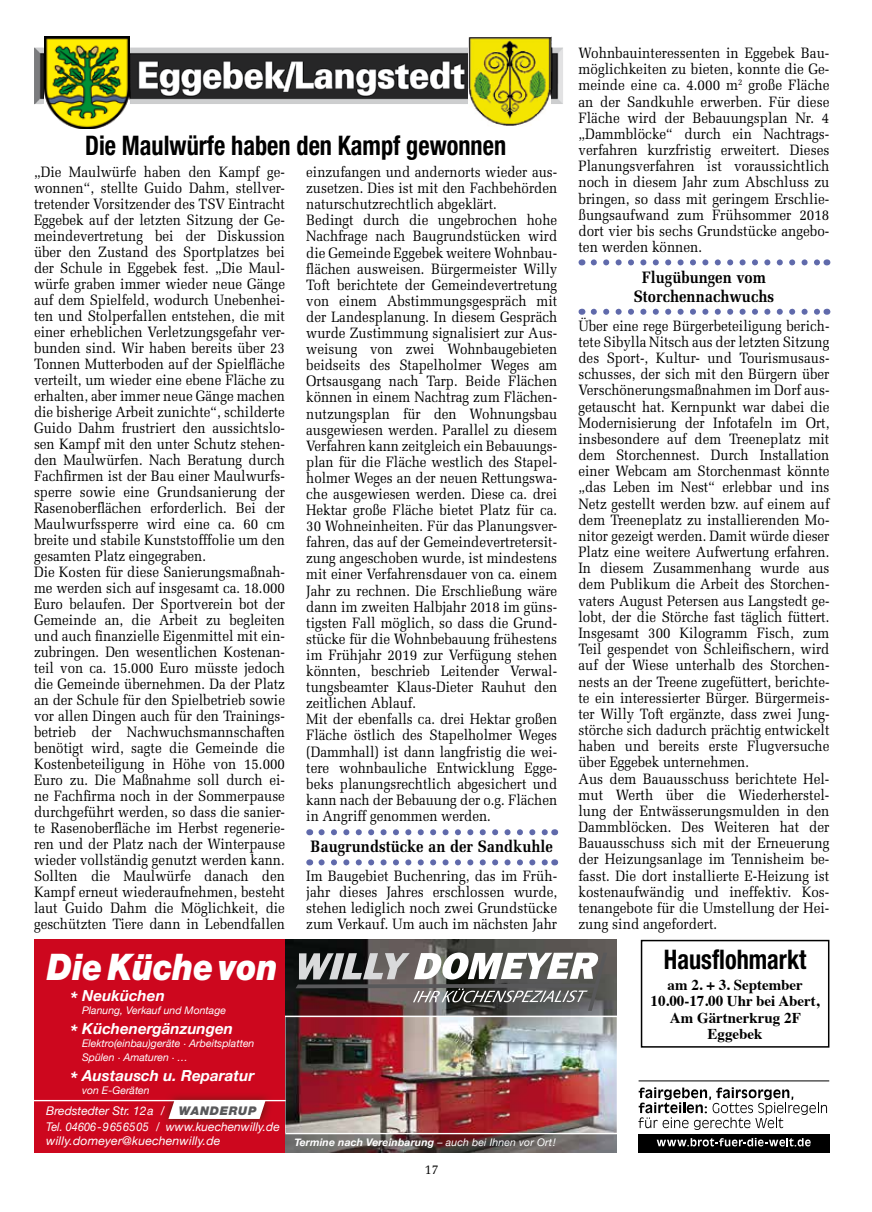
<style>
.page{position:relative;width:872px;height:1212px;background:#fff}
.page>*{position:absolute;margin:0;border:0;box-sizing:border-box;transform-origin:0 0}
.t1{font:italic 900 36.75px "Helvetica Neue";color:#fff;scale:.88 1}
.t2{font:700 condensed 27px "Helvetica Neue";color:#000;scale:.9 1}
.t3{font:700 16.5px/18.5px "Melior";color:#000;text-align:center;scale:.9 1}
.t4{font:italic 700 15.15px "Helvetica Neue";color:#fff}
.t5{font:15px/16px "Melior";color:#000;scale:.89 1}
.t6{font:15px/16.2px "Melior";color:#000;text-align:justify;scale:.9 1}
.t7{font:700 15px/16.5px "Times";color:#000;text-align:center}
.t8{font:13.5px "Melior";color:#000;scale:.9 1}
.t9{font:italic 12px/16px "Helvetica Neue";color:#fff}
.t10{font:italic 10.5px/13.5px "Helvetica Neue";color:#fff}
.t11{font:italic 700 10.5px "Helvetica Neue";letter-spacing:.01em;color:#fff}
.s1{font-size:18.75px}
.s2{font-weight:900;color:#58585a}
.s3{font-weight:400}
</style>
<div class="page">
<img style="left:129px;top:36px;width:339px;height:68px">
<img style="left:44px;top:36px;width:85px;height:93px">
<img style="left:468px;top:37px;width:83px;height:89px">
<img style="left:285px;top:940px;width:332px;height:193px">
<svg style="left:295px;top:952px;width:312px;height:59px"></svg>
<hr style="left:267px;top:1015px;width:350px;height:2px;background:#fff">
<div style="left:34px;top:940px;width:251px;height:212px;background:#cd071e"></div>
<img style="left:285px;top:1134px;width:332px;height:18px">
<img style="left:161px;top:1095px;width:112px;height:30px">
<svg style="left:168px;top:1101px;width:97px;height:18px;background:#f9f0f1"></svg>
<hr style="left:34px;top:1100px;width:252px;height:1px;background:#fff">
<div style="left:641px;top:940px;width:188px;height:107px;border:2px solid #000"></div>
<svg style="left:321px;top:829px;width:227px;height:6px"></svg>
<svg style="left:321px;top:859px;width:227px;height:6px"></svg>
<svg style="left:594px;top:259px;width:226px;height:6px"></svg>
<svg style="left:594px;top:309px;width:226px;height:6px"></svg>
<svg style="left:638px;top:1087px;width:189px;height:43px"></svg>
<hr style="left:638px;top:1080px;width:191px;height:1px;background:#000">
<div style="left:638px;top:1134px;width:191px;height:18px;background:#000"></div>
<svg style="left:656px;top:1138px;width:154px;height:8px"></svg>
<h2 class="t2" style="left:85px;top:129px;width:469px">Die Maulwürfe haben den Kampf gewonnen</h2>
<p class="t5" style="left:34px;top:164px;width:283px">„Die Maulwürfe haben den Kampf ge&shy;wonnen“, stellte Guido Dahm, stellver&shy;tretender Vorsitzender des TSV Eintracht Eggebek auf der letzten Sitzung der Ge&shy;meindevertretung bei der Diskussion über den Zustand des Sportplatzes bei der Schule in Eggebek fest. „Die Maul&shy;würfe graben immer wieder neue Gänge auf dem Spielfeld, wodurch Unebenhei&shy;ten und Stolperfallen entstehen, die mit einer erheblichen Verletzungsgefahr ver&shy;bunden sind. Wir haben bereits über 23<br>Tonnen Mutterboden auf der Spielfläche verteilt, um wieder eine ebene Fläche zu erhalten, aber immer neue Gänge machen die bisherige Arbeit zunichte“, schilderte Guido Dahm frustriert den aussichtslo&shy;sen Kampf mit den unter Schutz stehen&shy;den Maulwürfen. Nach Beratung durch Fachfirmen ist der Bau einer Maulwurfs&shy;sperre sowie eine Grundsanierung der Rasenoberflächen erforderlich. Bei der Maulwurfssperre wird eine ca. 60 cm breite und stabile Kunststofffolie um den gesamten Platz eingegraben.<br>Die Kosten für diese Sanierungsmaßnah&shy;me werden sich auf insgesamt ca. 18.000<br>Euro belaufen. Der Sportverein bot der Gemeinde an, die Arbeit zu begleiten und auch finanzielle Eigenmittel mit ein&shy;zubringen. Den wesentlichen Kostenan&shy;teil von ca. 15.000 Euro müsste jedoch die Gemeinde übernehmen. Da der Platz an der Schule für den Spielbetrieb sowie vor allen Dingen auch für den Trainings&shy;betrieb der Nachwuchsmannschaften benötigt wird, sagte die Gemeinde die Kostenbeteiligung in Höhe von 15.000<br>Euro zu. Die Maßnahme soll durch ei&shy;ne Fachfirma noch in der Sommerpause durchgeführt werden, so dass die sanier&shy;te Rasenoberfläche im Herbst regenerie&shy;ren und der Platz nach der Winterpause wieder vollständig genutzt werden kann.<br>Sollten die Maulwürfe danach den Kampf erneut wiederaufnehmen, besteht laut Guido Dahm die Möglichkeit, die geschützten Tiere dann in Lebendfallen</p>
<p class="t5" style="left:306px;top:164px;width:283px">einzufangen und andernorts wieder aus&shy;zusetzen. Dies ist mit den Fachbehörden naturschutzrechtlich abgeklärt.<br>Bedingt durch die ungebrochen hohe Nachfrage nach Baugrundstücken wird die Gemeinde Eggebek weitere Wohnbau&shy;flächen ausweisen. Bürgermeister Willy Toft berichtete der Gemeindevertretung von einem Abstimmungsgespräch mit der Landesplanung. In diesem Gespräch wurde Zustimmung signalisiert zur Aus&shy;weisung von zwei Wohnbaugebieten beidseits des Stapelholmer Weges am Ortsausgang nach Tarp. Beide Flächen können in einem Nachtrag zum Flächen&shy;nutzungsplan für den Wohnungsbau ausgewiesen werden. Parallel zu diesem Verfahren kann zeitgleich ein Bebauungs&shy;plan für die Fläche westlich des Stapel&shy;holmer Weges an der neuen Rettungswa&shy;che ausgewiesen werden. Diese ca. drei Hektar große Fläche bietet Platz für ca.<br>30 Wohneinheiten. Für das Planungsver&shy;fahren, das auf der Gemeindevertretersit&shy;zung angeschoben wurde, ist mindestens mit einer Verfahrensdauer von ca. einem Jahr zu rechnen. Die Erschließung wäre dann im zweiten Halbjahr 2018 im güns&shy;tigsten Fall möglich, so dass die Grund&shy;stücke für die Wohnbebauung frühestens im Frühjahr 2019 zur Verfügung stehen könnten, beschrieb Leitender Verwal&shy;tungsbeamter Klaus-Dieter Rauhut den zeitlichen Ablauf.<br>Mit der ebenfalls ca. drei Hektar großen Fläche östlich des Stapelholmer Weges (Dammhall) ist dann langfristig die wei&shy;tere wohnbauliche Entwicklung Egge&shy;beks planungsrechtlich abgesichert und kann nach der Bebauung der o.g. Flächen in Angriff genommen werden.</p>
<p class="t3" style="left:311px;top:837px;width:271px">Baugrundstücke an der Sandkuhle</p>
<p class="t6" style="left:306px;top:868px;width:280px">Im Baugebiet Buchenring, das im Früh&shy;jahr dieses Jahres erschlossen wurde, stehen lediglich noch zwei Grundstücke zum Verkauf. Um auch im nächsten Jahr</p>
<h1 class="t1" style="left:47px;top:944px;width:263px">Die Küche von</h1>
<p class="t4" style="left:70px;top:986px;width:97px"><span class="s1">*</span> Neuküchen</p>
<p class="t10" style="left:82px;top:1003px;width:145px">Planung, Verkauf und Montage</p>
<p class="t4" style="left:70px;top:1019px;width:165px"><span class="s1">*</span> Küchenergänzungen</p>
<p class="t10" style="left:82px;top:1037px;width:174px">Elektro(einbau)geräte · Arbeitsplatten<br>Spülen · Amaturen · …</p>
<p class="t4" style="left:70px;top:1066px;width:186px"><span class="s1">*</span> Austausch u. Reparatur</p>
<p class="t10" style="left:82px;top:1084px;width:69px">von E-Geräten</p>
<p class="t9" style="left:46px;top:1102px;width:235px">Bredstedter Str. 12a / <span class="s2">WANDERUP<br></span>Tel. 04606-9656505 / www.kuechenwilly.de</p>
<p class="t9" style="left:46px;top:1132px;width:176px">willy.domeyer@kuechenwilly.de</p>
<p class="t11" style="left:294px;top:1136px;width:263px">Termine nach Vereinbarung <span class="s3">– auch bei Ihnen vor Ort!</span></p>
<p class="t8" style="left:425px;top:1162px;width:17px">17</p>
<p class="t6" style="left:578px;top:45px;width:280px">Wohnbauinteressenten in Eggebek Bau&shy;möglichkeiten zu bieten, konnte die Ge&shy;meinde eine ca. 4.000 m<sup>2</sup> große Fläche an der Sandkuhle erwerben. Für diese Fläche wird der Bebauungsplan Nr. 4 „Dammblöcke“ durch ein Nachtrags&shy;verfahren kurzfristig erweitert. Dieses Planungsverfahren ist voraussichtlich noch in diesem Jahr zum Abschluss zu bringen, so dass mit geringem Erschlie&shy;ßungsaufwand zum Frühsommer 2018 dort vier bis sechs Grundstücke angebo&shy;ten werden können.</p>
<p class="t3" style="left:634px;top:268px;width:157px">Flugübungen vom<br>Storchennachwuchs</p>
<p class="t5" style="left:578px;top:317px;width:283px">Über eine rege Bürgerbeteiligung berich&shy;tete Sibylla Nitsch aus der letzten Sitzung des Sport-, Kultur- und Tourismusaus&shy;schusses, der sich mit den Bürgern über Verschönerungsmaßnahmen im Dorf aus&shy;getauscht hat. Kernpunkt war dabei die Modernisierung der Infotafeln im Ort, insbesondere auf dem Treeneplatz mit dem Storchennest. Durch Installation einer Webcam am Storchenmast könnte „das Leben im Nest“ erlebbar und ins Netz gestellt werden bzw. auf einem auf dem Treeneplatz zu installierenden Mo&shy;nitor gezeigt werden. Damit würde dieser Platz eine weitere Aufwertung erfahren.<br>In diesem Zusammenhang wurde aus dem Publikum die Arbeit des Storchen&shy;vaters August Petersen aus Langstedt ge&shy;lobt, der die Störche fast täglich füttert.<br>Insgesamt 300 Kilogramm Fisch, zum Teil gespendet von Schleifischern, wird auf der Wiese unterhalb des Storchen&shy;nests an der Treene zugefüttert, berichte&shy;te ein interessierter Bürger. Bürgermeis&shy;ter Willy Toft ergänzte, dass zwei Jung&shy;störche sich dadurch prächtig entwickelt haben und bereits erste Flugversuche über Eggebek unternehmen.<br>Aus dem Bauausschuss berichtete Hel&shy;mut Werth über die Wiederherstel&shy;lung der Entwässerungsmulden in den Dammblöcken. Des Weiteren hat der Bauausschuss sich mit der Erneuerung der Heizungsanlage im Tennisheim be&shy;fasst. Die dort installierte E-Heizung ist kostenaufwändig und ineffektiv. Kos&shy;tenangebote für die Umstellung der Hei&shy;zung sind angefordert.</p>
<h2 class="t2" style="left:664px;top:943px;width:160px">Hausflohmarkt</h2>
<p class="t7" style="left:650px;top:975px;width:170px">am 2. + 3. September<br>10.00-17.00 Uhr bei Abert,<br>Am Gärtnerkrug 2F<br>Eggebek</p>
</div>
